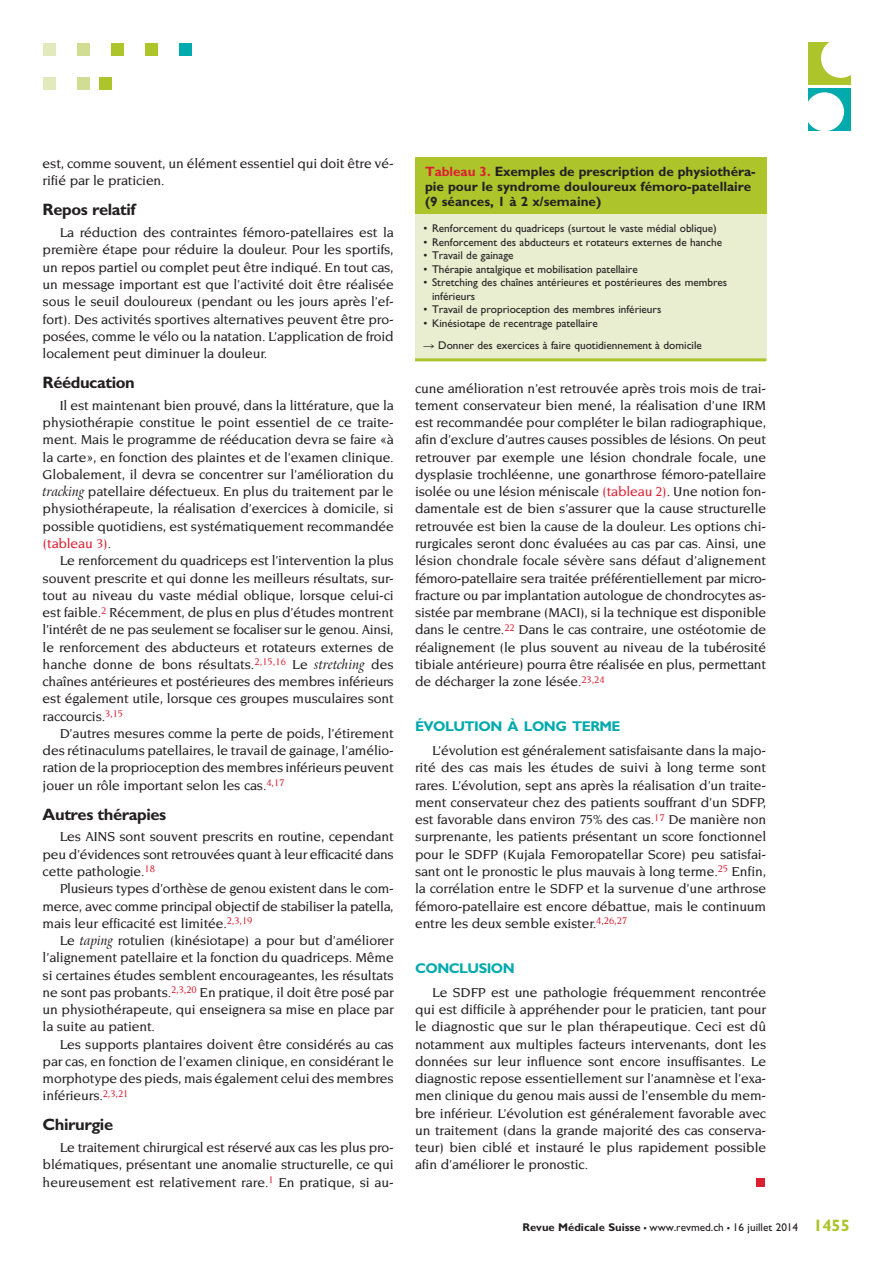
<style>
.page{position:relative;width:894px;height:1264px;background:#fff}
.page>*{position:absolute;margin:0;border:0;box-sizing:border-box;transform-origin:0 0}
.t1{font:700 16.5px "Gill Sans";letter-spacing:-.025em;color:#231f20}
.t2{font:700 14.1px "Gill Sans";letter-spacing:-.035em;color:#00aaad}
.t3{font:500 13.95px/17.2px "Novarese";letter-spacing:-.01em;color:#231f20;text-align:justify}
.t4{font:700 13.5px/15px "Gill Sans";color:#231f20}
.t5{font:11.25px/13.5px "Gill Sans";color:#231f20}
.s1{font-family:"Arrus BT";font-weight:400;font-style:italic}
.s2{color:#db2032}
.s3{font-family:"European Pi Four"}
.s4{font-weight:700}
.s5{font-weight:700;font-size:16.5px}
.s6{font-weight:700;font-size:16.5px;color:#adc42b}
</style>
<div class="page">
<div style="left:179px;top:43px;width:12px;height:12px;background:#00aaad"></div>
<div style="left:145px;top:43px;width:12px;height:12px;background:#adc42b"></div>
<div style="left:111px;top:43px;width:12px;height:12px;background:#adc42b"></div>
<div style="left:77px;top:43px;width:12px;height:12px;background:#d2dd94"></div>
<div style="left:43px;top:43px;width:12px;height:12px;background:#e2e9bc"></div>
<div style="left:99px;top:77px;width:12px;height:12px;background:#adc42b"></div>
<div style="left:77px;top:77px;width:12px;height:12px;background:#d2dd94"></div>
<div style="left:43px;top:77px;width:12px;height:12px;background:#e2e9bc"></div>
<div style="left:755px;top:1177px;width:9px;height:9px;background:#db2032"></div>
<div style="left:808px;top:43px;width:42px;height:42px;background:#adc42b"></div>
<div style="left:820px;top:38px;width:39px;height:40px;background:#fff;border-radius:50%"></div>
<div style="left:808px;top:88px;width:42px;height:42px;background:#00aaad"></div>
<div style="left:804px;top:92px;width:39px;height:39px;background:#fff;border-radius:50%"></div>
<div style="left:415px;top:211px;width:350px;height:150px;background:#e9eed0"></div>
<div style="left:415px;top:157px;width:350px;height:57px;background:#adc42b"></div>
<hr style="left:415px;top:358px;width:350px;height:3px;background:#adc42b">
<p class="t3" style="left:43px;top:155px;width:352px">est, comme souvent, un élément essentiel qui doit être vé&shy;rifié par le praticien.</p>
<p class="t1" style="left:43px;top:200px;width:94px">Repos relatif</p>
<p class="t3" style="left:43px;top:224px;width:352px;text-indent:17px">La réduction des contraintes fémoro-patellaires est la première étape pour réduire la douleur. Pour les sportifs, un repos partiel ou complet peut être indiqué. En tout cas, un message important est que l’activité doit être réalisée sous le seuil douloureux (pendant ou les jours après l’ef&shy;fort). Des activités sportives alternatives peuvent être pro&shy;posées, comme le vélo ou la natation. L’application de froid localement peut diminuer la douleur.</p>
<p class="t1" style="left:43px;top:372px;width:94px">Rééducation</p>
<p class="t3" style="left:43px;top:396px;width:352px;text-indent:17px">Il est maintenant bien prouvé, dans la littérature, que la physiothérapie constitue le point essentiel de ce traite&shy;ment. Mais le programme de rééducation devra se faire «à la carte», en fonction des plaintes et de l’examen clinique.<br>Globalement, il devra se concentrer sur l’amélioration du <span class="s1">tracking</span> patellaire défectueux. En plus du traitement par le physiothérapeute, la réalisation d’exercices à domicile, si possible quotidiens, est systématiquement recommandée <span class="s2">(tableau 3)</span>.</p>
<p class="t3" style="left:43px;top:552px;width:352px;text-indent:17px">Le renforcement du quadriceps est l’intervention la plus souvent prescrite et qui donne les meilleurs résultats, sur&shy;tout au niveau du vaste médial oblique, lorsque celui-ci est faible.<sup>2</sup> Récemment, de plus en plus d’études montrent l’intérêt de ne pas seulement se focaliser sur le genou. Ainsi, le renforcement des abducteurs et rotateurs externes de hanche donne de bons résultats.<sup>2,15,16</sup> Le <span class="s1">stretching</span> des chaînes antérieures et postérieures des membres inférieurs est également utile, lorsque ces groupes musculaires sont raccourcis.<sup>3,15</sup></p>
<p class="t3" style="left:43px;top:724px;width:352px;text-indent:17px">D’autres mesures comme la perte de poids, l’étirement des rétinaculums patellaires, le travail de gainage, l’amélio&shy;ration de la proprioception des membres inférieurs peuvent jouer un rôle important selon les cas.<sup>4,17</sup></p>
<p class="t1" style="left:43px;top:804px;width:125px">Autres thérapies</p>
<p class="t3" style="left:43px;top:828px;width:352px;text-indent:17px">Les AINS sont souvent prescrits en routine, cependant peu d’évidences sont retrouvées quant à leur efficacité dans cette pathologie.<sup>18</sup></p>
<p class="t3" style="left:43px;top:879px;width:352px;text-indent:17px">Plusieurs types d’orthèse de genou existent dans le com&shy;merce, avec comme principal objectif de stabiliser la patella, mais leur efficacité est limitée.<sup>2,3,19</sup></p>
<p class="t3" style="left:43px;top:931px;width:352px;text-indent:17px">Le <span class="s1">taping</span> rotulien (kinésiotape) a pour but d’améliorer l’alignement patellaire et la fonction du quadriceps. Même si certaines études semblent encourageantes, les résultats ne sont pas probants.<sup>2,3,20</sup> En pratique, il doit être posé par un physiothérapeute, qui enseignera sa mise en place par la suite au patient.</p>
<p class="t3" style="left:43px;top:1035px;width:352px;text-indent:17px">Les supports plantaires doivent être considérés au cas par cas, en fonction de l’examen clinique, en considérant le morphotype des pieds, mais également celui des membres inférieurs.<sup>2,3,21</sup></p>
<p class="t1" style="left:43px;top:1114px;width:72px">Chirurgie</p>
<p class="t3" style="left:43px;top:1138px;width:352px;text-indent:17px">Le traitement chirurgical est réservé aux cas les plus pro&shy;blématiques, présentant une anomalie structurelle, ce qui heureusement est relativement rare.<sup>1</sup> En pratique, si au-</p>
<p class="t4" style="left:425px;top:164px;width:332px"><span class="s2">Tableau 3.</span> Exemples de prescription de physiothéra&shy;pie pour le syndrome douloureux fémoro-patellaire (9 séances, 1 à 2 x/semaine)</p>
<p class="t5" style="left:423px;top:221px;width:294px">• Renforcement du quadriceps (surtout le vaste médial oblique)</p>
<p class="t5" style="left:423px;top:235px;width:300px">• Renforcement des abducteurs et rotateurs externes de hanche</p>
<p class="t5" style="left:423px;top:248px;width:91px">• Travail de gainage</p>
<p class="t5" style="left:423px;top:262px;width:215px">• Thérapie antalgique et mobilisation patellaire</p>
<p class="t5" style="left:432px;top:275px;width:296px;text-indent:-9px">• Stretching des chaînes antérieures et postérieures des membres inférieurs</p>
<p class="t5" style="left:423px;top:302px;width:239px">• Travail de proprioception des membres inférieurs</p>
<p class="t5" style="left:423px;top:312px;width:280px;line-height:22px">• Kinésiotape de recentrage patellaire<br><span class="s3">R</span> Donner des exercices à faire quotidiennement à domicile</p>
<p class="t3" style="left:415px;top:379px;width:352px">cune amélioration n’est retrouvée après trois mois de trai&shy;tement conservateur bien mené, la réalisation d’une IRM est recommandée pour compléter le bilan radiographique, afin d’exclure d’autres causes possibles de lésions. On peut retrouver par exemple une lésion chondrale focale, une dysplasie trochléenne, une gonarthrose fémoro-patellaire isolée ou une lésion méniscale <span class="s2">(tableau 2)</span>. Une notion fon&shy;damentale est de bien s’assurer que la cause structurelle retrouvée est bien la cause de la douleur. Les options chi&shy;rurgicales seront donc évaluées au cas par cas. Ainsi, une lésion chondrale focale sévère sans défaut d’alignement fémoro-patellaire sera traitée préférentiellement par micro&shy;fracture ou par implantation autologue de chondrocytes as&shy;sistée par membrane (MACI), si la technique est disponible dans le centre.<sup>22</sup> Dans le cas contraire, une ostéotomie de réalignement (le plus souvent au niveau de la tubérosité tibiale antérieure) pourra être réalisée en plus, permettant de décharger la zone lésée.<sup>23,24</sup></p>
<p class="t2" style="left:415px;top:717px;width:207px">ÉVOLUTION À LONG TERME</p>
<p class="t3" style="left:415px;top:741px;width:352px;text-indent:17px">L’évolution est généralement satisfaisante dans la majo&shy;rité des cas mais les études de suivi à long terme sont rares. L’évolution, sept ans après la réalisation d’un traite&shy;ment conservateur chez des patients souffrant d’un SDFP, est favorable dans environ 75% des cas.<sup>17</sup> De manière non surprenante, les patients présentant un score fonctionnel pour le SDFP (Kujala Femoropatellar Score) peu satisfai&shy;sant ont le pronostic le plus mauvais à long terme.<sup>25</sup> Enfin, la corrélation entre le SDFP et la survenue d’une arthrose fémoro-patellaire est encore débattue, mais le continuum entre les deux semble exister.<sup>4,26,27</sup></p>
<p class="t2" style="left:415px;top:959px;width:101px">CONCLUSION</p>
<p class="t3" style="left:415px;top:983px;width:352px;text-indent:17px">Le SDFP est une pathologie fréquemment rencontrée qui est difficile à appréhender pour le praticien, tant pour le diagnostic que sur le plan thérapeutique. Ceci est dû notamment aux multiples facteurs intervenants, dont les données sur leur influence sont encore insuffisantes. Le diagnostic repose essentiellement sur l’anamnèse et l’exa&shy;men clinique du genou mais aussi de l’ensemble du mem&shy;bre inférieur. L’évolution est généralement favorable avec un traitement (dans la grande majorité des cas conserva&shy;teur) bien ciblé et instauré le plus rapidement possible afin d’améliorer le pronostic.</p>
<p class="t5" style="left:522px;top:1220px;width:329px"><span class="s4">Revue Médicale Suisse</span> <span class="s5">–</span> www.revmed.ch <span class="s5">–</span> 16 juillet 2014 <span class="s6">1455</span></p>
</div>
